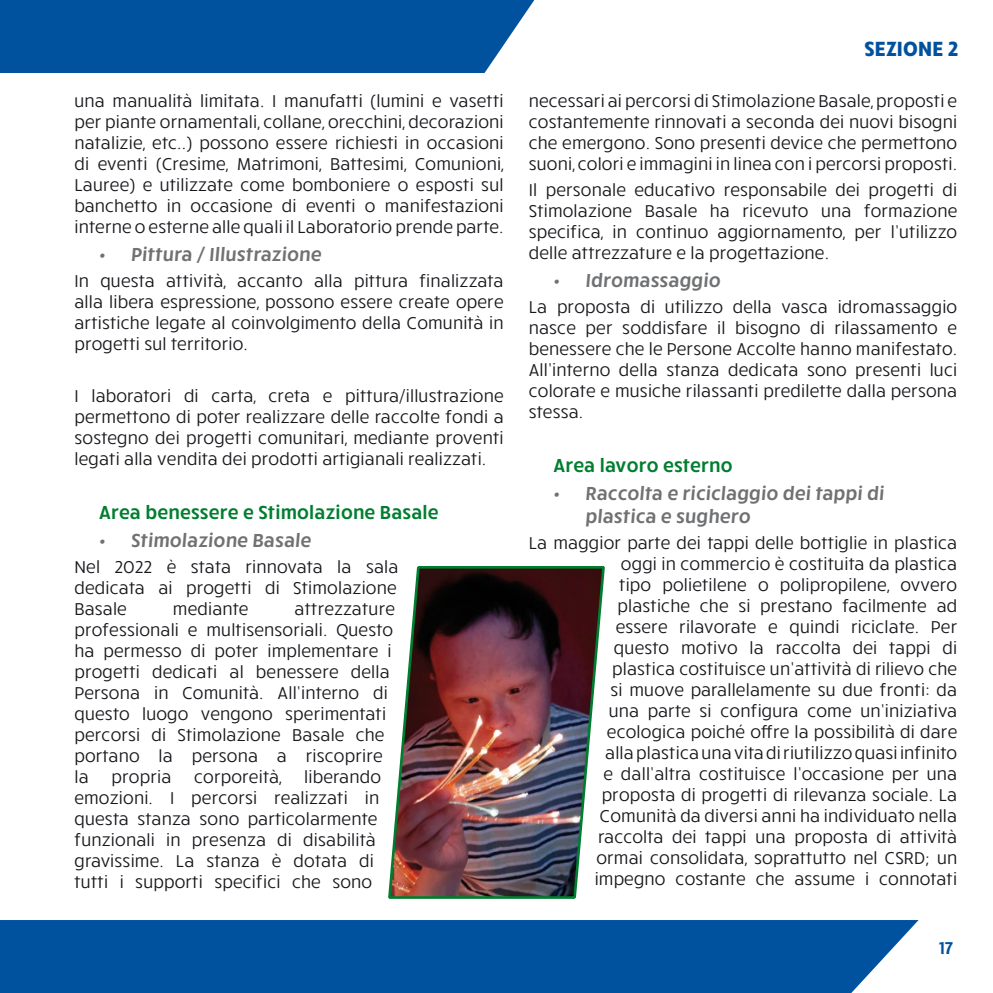
<style>
.page{position:relative;width:993px;height:993px;background:#fff}
.page>*{position:absolute;margin:0;border:0;box-sizing:border-box;transform-origin:0 0}
.t1{font:700 21px "Ruck Sack";letter-spacing:.01em;color:#00519e}
.t2{font:600 19.25px/23.1px "Ruck Sack";color:#707173}
.t3{font:600 19.25px "Ruck Sack";letter-spacing:.01em;color:#007e2f}
.t4{font:17.5px/21px "Ruck Sack";letter-spacing:.01em;color:#1a171c;text-align:justify}
.t5{font:600 17.5px "Ruck Sack";color:#00519e}
</style>
<div class="page">
<div style="left:0;top:0;width:992px;height:73px;background:#00519e"></div>
<div style="left:484px;top:0;width:508px;height:73px;background:#fff"></div>
<div style="left:0;top:920px;width:918px;height:72px;background:#00519e"></div>
<img style="left:388px;top:566px;width:217px;height:333px">
<p class="t4" style="left:74px;top:89px;width:431px">una manualità limitata. I manufatti (lumini e vasetti per piante ornamentali, collane, orecchini, decorazioni natalizie, etc..) possono essere richiesti in occasioni di eventi (Cresime, Matrimoni, Battesimi, Comunioni, Lauree) e utilizzate come bomboniere o esposti sul banchetto in occasione di eventi o manifestazioni interne o esterne alle quali il Laboratorio prende parte.</p>
<p class="t2" style="left:99px;top:241px;width:225px">• Pittura / Illustrazione</p>
<p class="t4" style="left:74px;top:269px;width:430px">In questa attività, accanto alla pittura finalizzata alla libera espressione, possono essere create opere artistiche legate al coinvolgimento della Comunità in progetti sul territorio.</p>
<p class="t4" style="left:74px;top:384px;width:430px">I laboratori di carta, creta e pittura/illustrazione permettono di poter realizzare delle raccolte fondi a sostegno dei progetti comunitari, mediante proventi legati alla vendita dei prodotti artigianali realizzati.</p>
<p class="t3" style="left:99px;top:499px;width:341px">Area benessere e Stimolazione Basale</p>
<p class="t2" style="left:99px;top:527px;width:215px">• Stimolazione Basale</p>
<p class="t4" style="left:74px;top:555px;width:325px">Nel 2022 è stata rinnovata la sala dedicata ai progetti di Stimolazione Basale</p>
<p class="t4" style="left:173px;top:597px;width:77px">mediante</p>
<p class="t4" style="left:74px;top:597px;width:322px;text-align:left;text-indent:220px">attrezzature professionali e multisensoriali. Questo ha permesso di poter implementare i progetti dedicati al benessere della<br>Persona in Comunità. All’interno di questo luogo vengono sperimentati percorsi di Stimolazione Basale che portano la persona a riscoprire la</p>
<p class="t4" style="left:74px;top:765px;width:308px;text-align:left;text-indent:120px">corporeità, liberando emozioni. I percorsi realizzati in questa stanza sono particolarmente funzionali in presenza di disabilità gravissime. La stanza è dotata di tutti i supporti specifici che sono</p>
<p class="t4" style="left:111px;top:765px;width:61px">propria</p>
<p class="t1" style="left:864px;top:35px;width:95px">SEZIONE 2</p>
<p class="t4" style="left:528px;top:89px;width:430px">necessari ai percorsi di Stimolazione Basale, proposti e costantemente rinnovati a seconda dei nuovi bisogni che emergono. Sono presenti device che permettono suoni, colori e immagini in linea con i percorsi proposti.</p>
<p class="t4" style="left:528px;top:178px;width:430px">Il personale educativo responsabile dei progetti di Stimolazione Basale ha ricevuto una formazione specifica, in continuo aggiornamento, per l’utilizzo delle attrezzature e la progettazione.</p>
<p class="t2" style="left:553px;top:267px;width:170px">• Idromassaggio</p>
<p class="t4" style="left:528px;top:295px;width:430px">La proposta di utilizzo della vasca idromassaggio nasce per soddisfare il bisogno di rilassamento e benessere che le Persone Accolte hanno manifestato.<br>All’interno della stanza dedicata sono presenti luci colorate e musiche rilassanti predilette dalla persona stessa.</p>
<p class="t3" style="left:553px;top:452px;width:180px">Area lavoro esterno</p>
<p class="t2" style="left:585px;top:480px;width:302px;text-indent:-31px">• Raccolta e riciclaggio dei tappi di plastica e sughero</p>
<p class="t4" style="left:528px;top:531px;width:430px;text-align:right">La maggior parte dei tappi delle bottiglie in plastica oggi in commercio è costituita da plastica<br>tipo polietilene o polipropilene, ovvero<br>plastiche che si prestano facilmente ad<br>essere rilavorate e quindi riciclate. Per<br>questo motivo la raccolta dei tappi di<br>plastica costituisce un’attività di rilievo che<br>si muove parallelamente su due fronti: da<br>una parte si configura come un’iniziativa ecologica poiché offre la possibilità di dare<br>alla plastica una vita di riutilizzo quasi infinito<br>e dall’altra costituisce l’occasione per una proposta di progetti di rilevanza sociale. La Comunità da diversi anni ha individuato nella<br>raccolta dei tappi una proposta di attività<br>ormai consolidata, soprattutto nel CSRD; un impegno costante che assume i connotati</p>
<p class="t5" style="left:938px;top:935px;width:16px">17</p>
</div>
